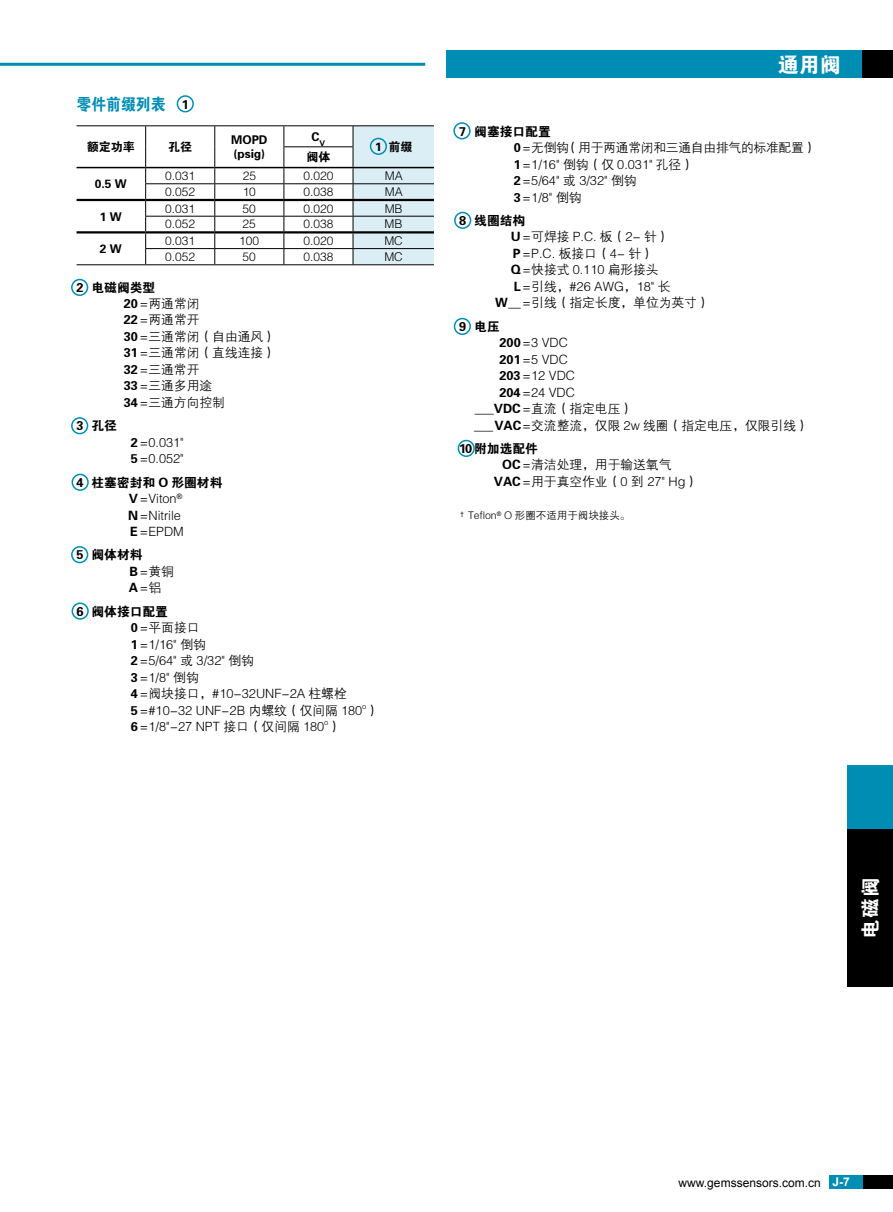
<style>
.page{position:relative;width:893px;height:1212px;background:#fff}
.page>*{position:absolute;margin:0;border:0;box-sizing:border-box;transform-origin:0 0}
.t1{font:21px "FZDHTJW GB1 0";color:#fff}
.t2{font:19.5px "FZDHTJW GB1 0";color:#fff}
.t3{font:16.5px "FZDHTJW GB1 0";color:#008db3;scale:.9 1}
.t4{font:12.75px/16.5px "FZZDXJW GB1 0";color:#000}
.t5{font:12.75px/16.5px "FZZDXJW GB1 0";letter-spacing:-.02em;color:#000}
.t6{font:12.75px "FZDHTJW GB1 0";color:#000}
.t7{font:12px "FZZDXJW GB1 0";color:#000}
.t8{font:12px/13.5px "FZDHTJW GB1 0";color:#000}
.t9{font:12px "Arial";color:#000}
.t10{font:10.5px "FZZDXJW GB1 0";color:#000}
.t11{font:7.5px "FZZDXJW GB1 0";color:#000}
.s1{font-size:12.75px;color:#000}
.s2{font-family:"FZDHTJW GB1 0"}
.s3{font-weight:700;color:#fff}
</style>
<div class="page">
<div style="left:446px;top:51px;width:416px;height:27px;background:#008db3"></div>
<div style="left:862px;top:51px;width:31px;height:27px;background:#000"></div>
<div style="left:862px;top:1175px;width:31px;height:14px;background:#000"></div>
<hr style="left:0;top:63px;width:425px;height:3px;background:#008db3">
<div style="left:829px;top:1175px;width:33px;height:14px;background:#008db3"></div>
<div style="left:847px;top:765px;width:46px;height:64px;background:#008db3"></div>
<div style="left:847px;top:829px;width:46px;height:157px;background:#000"></div>
<hr style="left:146px;top:125px;width:69px;height:1px;background:#000">
<hr style="left:215px;top:125px;width:69px;height:1px;background:#000">
<hr style="left:145px;top:183px;width:70px;height:1px;background:#000">
<hr style="left:215px;top:183px;width:69px;height:1px;background:#000">
<hr style="left:145px;top:248px;width:70px;height:1px;background:#000">
<hr style="left:215px;top:248px;width:69px;height:1px;background:#000">
<hr style="left:146px;top:264px;width:69px;height:1px;background:#000">
<hr style="left:215px;top:264px;width:69px;height:1px;background:#000">
<hr style="left:146px;top:167px;width:69px;height:1px;background:#000">
<hr style="left:215px;top:167px;width:69px;height:1px;background:#000">
<hr style="left:284px;top:125px;width:69px;height:1px;background:#000">
<hr style="left:284px;top:146px;width:69px;height:1px;background:#000">
<hr style="left:284px;top:183px;width:69px;height:1px;background:#000">
<hr style="left:284px;top:248px;width:69px;height:1px;background:#000">
<hr style="left:284px;top:264px;width:69px;height:1px;background:#000">
<hr style="left:284px;top:167px;width:69px;height:1px;background:#000">
<hr style="left:77px;top:264px;width:69px;height:1px;background:#000">
<hr style="left:353px;top:125px;width:81px;height:1px;background:#000">
<hr style="left:77px;top:125px;width:69px;height:1px;background:#000">
<hr style="left:77px;top:167px;width:69px;height:1px;background:#000">
<hr style="left:77px;top:199px;width:69px;height:2px;background:#000">
<hr style="left:146px;top:199px;width:69px;height:2px;background:#000">
<hr style="left:215px;top:199px;width:69px;height:2px;background:#000">
<hr style="left:284px;top:199px;width:69px;height:2px;background:#000">
<hr style="left:77px;top:231px;width:69px;height:2px;background:#000">
<hr style="left:146px;top:231px;width:69px;height:2px;background:#000">
<hr style="left:215px;top:231px;width:69px;height:2px;background:#000">
<hr style="left:284px;top:231px;width:69px;height:2px;background:#000">
<hr style="left:145px;top:216px;width:70px;height:1px;background:#000">
<svg style="left:145px;top:126px;width:1px;height:138px"></svg>
<hr style="left:215px;top:216px;width:69px;height:1px;background:#000">
<svg style="left:214px;top:126px;width:1px;height:138px"></svg>
<hr style="left:284px;top:216px;width:69px;height:1px;background:#000">
<svg style="left:284px;top:126px;width:1px;height:138px"></svg>
<svg style="left:353px;top:126px;width:81px;height:139px;background:#cadbe1"></svg>
<div style="left:370px;top:138px;width:17px;height:17px;border:2px solid #008db3;border-radius:50%"></div>
<div style="left:454px;top:212px;width:17px;height:17px;border:2px solid #008db3;border-radius:50%"></div>
<div style="left:453px;top:122px;width:18px;height:17px;border:2px solid #008db3;border-radius:50%"></div>
<div style="left:454px;top:318px;width:17px;height:17px;border:2px solid #008db3;border-radius:50%"></div>
<div style="left:458px;top:440px;width:17px;height:17px;border:2px solid #008db3;border-radius:50%"></div>
<div style="left:71px;top:417px;width:17px;height:17px;border:2px solid #008db3;border-radius:50%"></div>
<div style="left:71px;top:279px;width:17px;height:17px;border:2px solid #008db3;border-radius:50%"></div>
<div style="left:72px;top:474px;width:17px;height:17px;border:2px solid #008db3;border-radius:50%"></div>
<div style="left:71px;top:546px;width:17px;height:17px;border:2px solid #008db3;border-radius:50%"></div>
<div style="left:72px;top:602px;width:17px;height:18px;border:2px solid #008db3;border-radius:50%"></div>
<div style="left:177px;top:95px;width:17px;height:17px;border:2px solid #008db3;border-radius:50%"></div>
<p class="t3" style="left:77px;top:95px;width:126px">零件前缀列表 <span class="s1">1</span></p>
<p class="t8" style="left:87px;top:140px;width:50px">额定功率</p>
<p class="t8" style="left:168px;top:140px;width:25px">孔径</p>
<p class="t8" style="left:231px;top:133px;width:38px">MOPD (psig)</p>
<p class="t8" style="left:312px;top:131px;width:15px">C<sub>V</sub></p>
<p class="t8" style="left:306px;top:151px;width:25px">阀体</p>
<p class="t8" style="left:375px;top:140px;width:39px">1 前缀</p>
<p class="t8" style="left:95px;top:177px;width:33px">0.5 W</p>
<p class="t8" style="left:100px;top:210px;width:23px">1 W</p>
<p class="t8" style="left:100px;top:243px;width:23px">2 W</p>
<p class="t7" style="left:165px;top:170px;width:31px">0.031</p>
<p class="t7" style="left:243px;top:170px;width:15px">25</p>
<p class="t7" style="left:303px;top:170px;width:31px">0.020</p>
<p class="t7" style="left:385px;top:170px;width:19px">MA</p>
<p class="t7" style="left:165px;top:185px;width:31px">0.052</p>
<p class="t7" style="left:243px;top:185px;width:15px">10</p>
<p class="t7" style="left:303px;top:185px;width:31px">0.038</p>
<p class="t7" style="left:385px;top:185px;width:19px">MA</p>
<p class="t7" style="left:165px;top:202px;width:31px">0.031</p>
<p class="t7" style="left:243px;top:202px;width:15px">50</p>
<p class="t7" style="left:303px;top:202px;width:31px">0.020</p>
<p class="t7" style="left:385px;top:202px;width:19px">MB</p>
<p class="t7" style="left:165px;top:218px;width:31px">0.052</p>
<p class="t7" style="left:243px;top:218px;width:15px">25</p>
<p class="t7" style="left:303px;top:218px;width:31px">0.038</p>
<p class="t7" style="left:385px;top:218px;width:19px">MB</p>
<p class="t7" style="left:165px;top:235px;width:31px">0.031</p>
<p class="t7" style="left:239px;top:235px;width:21px">100</p>
<p class="t7" style="left:303px;top:235px;width:31px">0.020</p>
<p class="t7" style="left:384px;top:235px;width:20px">MC</p>
<p class="t7" style="left:165px;top:250px;width:31px">0.052</p>
<p class="t7" style="left:243px;top:250px;width:15px">50</p>
<p class="t7" style="left:303px;top:250px;width:31px">0.038</p>
<p class="t7" style="left:384px;top:250px;width:20px">MC</p>
<p class="t6" style="left:77px;top:280px;width:80px">2 电磁阀类型</p>
<p class="t4" style="left:124px;top:296px;width:154px"><span class="s2">20</span>=两通常闭<br><span class="s2">22</span>=两通常开<br><span class="s2">30</span>=三通常闭（自由通风）<br><span class="s2">31</span>=三通常闭（直线连接）<br><span class="s2">32</span>=三通常开<br><span class="s2">33</span>=三通多用途<br><span class="s2">34</span>=三通方向控制</p>
<p class="t6" style="left:76px;top:419px;width:42px">3 孔径</p>
<p class="t4" style="left:131px;top:434px;width:54px"><span class="s2">2</span>=0.031"<br><span class="s2">5</span>=0.052"</p>
<p class="t6" style="left:76px;top:475px;width:148px">4 柱塞密封和 O 形圈材料</p>
<p class="t4" style="left:128px;top:491px;width:57px"><span class="s2">V</span>=Viton<sup>®<br></sup><span class="s2">N</span>=Nitrile<br><span class="s2">E</span>=EPDM</p>
<p class="t6" style="left:77px;top:548px;width:68px">5 阀体材料</p>
<p class="t4" style="left:129px;top:563px;width:47px"><span class="s2">B</span>=黄铜<br><span class="s2">A</span>=铝</p>
<p class="t6" style="left:77px;top:604px;width:93px">6 阀体接口配置</p>
<p class="t4" style="left:131px;top:620px;width:250px"><span class="s2">0</span>=平面接口<br><span class="s2">1</span>=1/16" 倒钩<br><span class="s2">2</span>=5/64" 或 3/32" 倒钩<br><span class="s2">3</span>=1/8" 倒钩<br><span class="s2">4</span>=阀块接口，#10-32UNF-2A 柱螺栓<br><span class="s2">5</span>=#10-32 UNF-2B 内螺纹（仅间隔 180<sup>o</sup>）<br><span class="s2">6</span>=1/8"-27 NPT 接口（仅间隔 180 ）</p>
<p class="t11" style="left:324px;top:719px;width:6px">o</p>
<h1 class="t1" style="left:778px;top:53px;width:64px">通用阀</h1>
<p class="t6" style="left:459px;top:124px;width:93px">7 阀塞接口配置</p>
<p class="t5" style="left:514px;top:140px;width:304px"><span class="s2">0</span> =无倒钩 （用于两通常闭和三通自由排气的标准配置）<br><span class="s2">1</span>=1/16" 倒钩（仅 0.031" 孔径）<br><span class="s2">2</span>=5/64" 或 3/32" 倒钩<br><span class="s2">3</span>=1/8" 倒钩</p>
<p class="t6" style="left:459px;top:214px;width:68px">8 线圈结构</p>
<p class="t4" style="left:511px;top:229px;width:160px"><span class="s2">U</span>=可焊接 P.C. 板（2- 针）</p>
<p class="t4" style="left:513px;top:245px;width:142px"><span class="s2">P</span>=P.C. 板接口（4- 针）</p>
<p class="t4" style="left:511px;top:262px;width:149px"><span class="s2">Q</span>=快接式 0.110 扁形接头</p>
<p class="t4" style="left:514px;top:278px;width:158px"><span class="s2">L</span>=引线，#26 AWG，18" 长</p>
<p class="t4" style="left:495px;top:295px;width:216px"><span class="s2">W__</span>=引线（指定长度，单位为英寸）</p>
<p class="t6" style="left:459px;top:319px;width:42px">9 电压</p>
<p class="t4" style="left:499px;top:335px;width:70px"><span class="s2">200</span>=3 VDC</p>
<p class="t4" style="left:499px;top:351px;width:70px"><span class="s2">201</span>=5 VDC</p>
<p class="t4" style="left:499px;top:368px;width:77px"><span class="s2">203</span>=12 VDC</p>
<p class="t4" style="left:499px;top:384px;width:77px"><span class="s2">204</span>=24 VDC</p>
<p class="t4" style="left:475px;top:401px;width:160px"><span class="s2">___VDC</span>=直流（指定电压）</p>
<p class="t4" style="left:474px;top:417px;width:336px"><span class="s2">___VAC</span>=交流整流，仅限 2w 线圈（指定电压，仅限引线）</p>
<p class="t6" style="left:459px;top:441px;width:80px">10 附加选配件</p>
<p class="t4" style="left:494px;top:457px;width:206px;text-indent:8px"><span class="s2">OC</span>=清洁处理，用于输送氧气<br><span class="s2">VAC</span>=用于真空作业（0 到 27" Hg）</p>
<p class="t10" style="left:460px;top:510px;width:172px"><sup>†</sup> Teflon<sup>®</sup> O 形圈不适用于阀块接头。</p>
<h2 class="t2" style="left:860px;top:939px;width:63px;rotate:-90deg">电磁阀</h2>
<p class="t9" style="left:679px;top:1174px;width:173px">www.gemssensors.com.cn <span class="s3">J-7</span></p>
</div>
